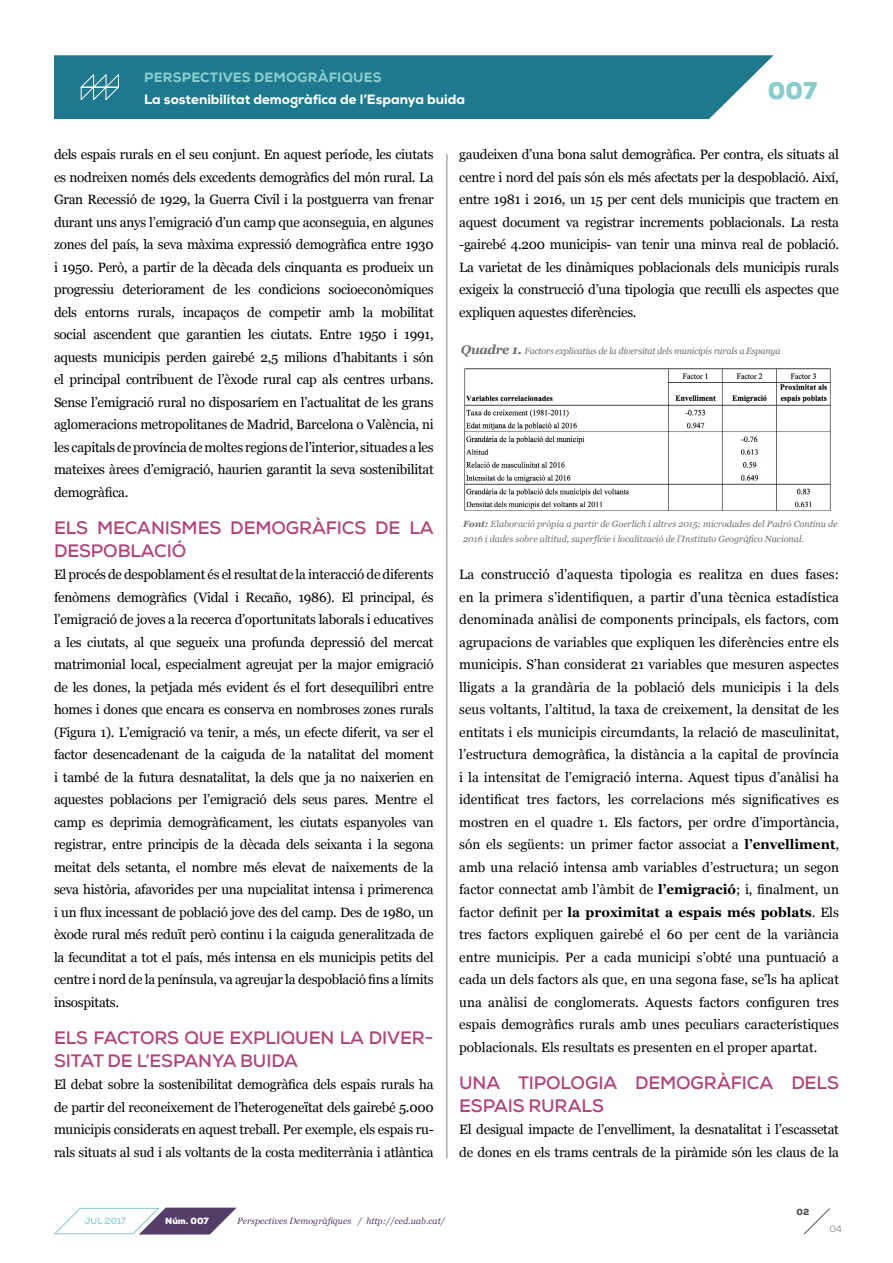
<style>
.page{position:relative;width:893px;height:1263px;background:#fff}
.page>*{position:absolute;margin:0;border:0;box-sizing:border-box;transform-origin:0 0}
.t1{font:900 24.15px "Nexa";color:#8cc}
.t2{font:700 18px/22.5px "Nexa";letter-spacing:-.005em;color:#b14279}
.t3{font:13.5px/22.5px "Georgia";letter-spacing:-.02em;color:#000;text-align:justify}
.t4{font:800 13.5px "Nexa";color:#fff}
.t5{font:800 13.5px "Nexa";letter-spacing:.015em;color:#8cc}
.t6{font:italic 9px/15px "Georgia";color:#706f6f}
.t7{font:italic 9px "Georgia";letter-spacing:-.025em;color:#706f6f}
.t8{font:italic 9px "Georgia";color:#543e69}
.t9{font:700 9px "Nexa";color:#8cc}
.t10{font:900 9px "Nexa";color:#fff}
.t11{font:900 9px "Nexa";color:#575756}
.t12{font:300 9px "Nexa";color:#575756}
.s1{font-weight:700;font-size:12.75px}
.s2{font-weight:700}
</style>
<div class="page">
<hr style="left:446px;top:154px;width:1px;height:1004px;background:#000">
<img style="left:464px;top:368px;width:367px;height:143px">
<div style="left:54px;top:55px;width:720px;height:64px;background:#1e798e"></div>
<svg style="left:79px;top:73px;width:41px;height:28px"></svg>
<svg style="left:53px;top:1207px;width:184px;height:28px"></svg>
<svg style="left:804px;top:1208px;width:26px;height:27px"></svg>
<p class="t5" style="left:144px;top:69px;width:239px">PERSPECTIVES DEMOGRÀFIQUES</p>
<p class="t4" style="left:144px;top:91px;width:322px">La sostenibilitat demogràfica de l’Espanya buida</p>
<h1 class="t1" style="left:768px;top:75px;width:51px">007</h1>
<p class="t3" style="left:54px;top:143px;width:381px">dels espais rurals en el seu conjunt. En aquest període, les ciutats es nodreixen només dels excedents demogràfics del món rural. La Gran Recessió de 1929, la Guerra Civil i la postguerra van frenar durant uns anys l’emigració d’un camp que aconseguia, en algunes zones del país, la seva màxima expressió demogràfica entre 1930 i 1950. Però, a partir de la dècada dels cinquanta es produeix un progressiu deteriorament de les condicions socioeconòmiques dels entorns rurals, incapaços de competir amb la mobilitat social ascendent que garantien les ciutats. Entre 1950 i 1991, aquests municipis perden gairebé 2,5 milions d’habitants i són el principal contribuent de l’èxode rural cap als centres urbans.<br>Sense l’emigració rural no disposaríem en l’actualitat de les grans aglomeracions metropolitanes de Madrid, Barcelona o València, ni les capitals de província de moltes regions de l’interior, situades a les mateixes àrees d’emigració, haurien garantit la seva sostenibilitat demogràfica.</p>
<h2 class="t2" style="left:54px;top:517px;width:381px">ELS MECANISMES DEMOGRÀFICS DE LA<br>DESPOBLACIÓ</h2>
<p class="t3" style="left:54px;top:563px;width:381px">El procés de despoblament és el resultat de la interacció de diferents fenòmens demogràfics (Vidal i Recaño, 1986). El principal, és l’emigració de joves a la recerca d’oportunitats laborals i educatives a les ciutats, al que segueix una profunda depressió del mercat matrimonial local, especialment agreujat per la major emigració de les dones, la petjada més evident és el fort desequilibri entre homes i dones que encara es conserva en nombroses zones rurals (Figura 1). L’emigració va tenir, a més, un efecte diferit, va ser el factor desencadenant de la caiguda de la natalitat del moment i també de la futura desnatalitat, la dels que ja no naixerien en aquestes poblacions per l’emigració dels seus pares. Mentre el camp es deprimia demogràficament, les ciutats espanyoles van registrar, entre principis de la dècada dels seixanta i la segona meitat dels setanta, el nombre més elevat de naixements de la seva història, afavorides per una nupcialitat intensa i primerenca i un flux incessant de població jove des del camp. Des de 1980, un èxode rural més reduït però continu i la caiguda generalitzada de la fecunditat a tot el país, més intensa en els municipis petits del centre i nord de la península, va agreujar la despoblació fins a límits insospitats.</p>
<h2 class="t2" style="left:54px;top:1027px;width:381px">ELS FACTORS QUE EXPLIQUEN LA DIVER-<br>SITAT DE L’ESPANYA BUIDA</h2>
<p class="t3" style="left:54px;top:1073px;width:381px">El debat sobre la sostenibilitat demogràfica dels espais rurals ha de partir del reconeixement de l’heterogeneïtat dels gairebé 5.000 municipis considerats en aquest treball. Per exemple, els espais ru&shy;rals situats al sud i als voltants de la costa mediterrània i atlàntica</p>
<p class="t3" style="left:459px;top:143px;width:381px">gaudeixen d’una bona salut demogràfica. Per contra, els situats al centre i nord del país són els més afectats per la despoblació. Així, entre 1981 i 2016, un 15 per cent dels municipis que tractem en aquest document va registrar increments poblacionals. La resta -gairebé 4.200 municipis- van tenir una minva real de població.<br>La varietat de les dinàmiques poblacionals dels municipis rurals exigeix la construcció d’una tipologia que reculli els aspectes que expliquen aquestes diferències.</p>
<p class="t7" style="left:461px;top:345px;width:321px"><span class="s1">Quadre 1.</span> Factors explicatius de la diversitat dels municipis rurals a Espanya</p>
<p class="t6" style="left:463px;top:516px;width:376px"><span class="s2">Font:</span> Elaboració pròpia a partir de Goerlich i altres 2015; microdades del Padró Continu de<br>2016 i dades sobre altitud, superfície i localització de l’Instituto Geográfico Nacional.</p>
<p class="t3" style="left:459px;top:563px;width:381px">La construcció d’aquesta tipologia es realitza en dues fases: en la primera s’identifiquen, a partir d’una tècnica estadística denominada anàlisi de components principals, els factors, com agrupacions de variables que expliquen les diferències entre els municipis. S’han considerat 21 variables que mesuren aspectes lligats a la grandària de la població dels municipis i la dels seus voltants, l’altitud, la taxa de creixement, la densitat de les entitats i els municipis circumdants, la relació de masculinitat, l’estructura demogràfica, la distància a la capital de província i la intensitat de l’emigració interna. Aquest tipus d’anàlisi ha identificat tres factors, les correlacions més significatives es mostren en el quadre 1. Els factors, per ordre d’importància, són els següents: un primer factor associat a <span class="s2">l’envelliment</span>, amb una relació intensa amb variables d’estructura; un segon factor connectat amb l’àmbit de <span class="s2">l’emigració</span>; i, finalment, un factor definit per <span class="s2">la proximitat a espais més poblats</span>. Els tres factors expliquen gairebé el 60 per cent de la variància entre municipis. Per a cada municipi s’obté una puntuació a cada un dels factors als que, en una segona fase, se’ls ha aplicat una anàlisi de conglomerats. Aquests factors configuren tres espais demogràfics rurals amb unes peculiars característiques poblacionals. Els resultats es presenten en el proper apartat.</p>
<h2 class="t2" style="left:459px;top:1072px;width:381px">UNA TIPOLOGIA DEMOGRÀFICA DELS<br>ESPAIS RURALS</h2>
<p class="t3" style="left:459px;top:1118px;width:381px">El desigual impacte de l’envelliment, la desnatalitat i l’escassetat de dones en els trams centrals de la piràmide són les claus de la</p>
<p class="t9" style="left:84px;top:1215px;width:43px">JUL 2017</p>
<p class="t10" style="left:165px;top:1215px;width:45px">Núm. 007</p>
<p class="t8" style="left:237px;top:1215px;width:209px">Perspectives Demogràfiques / http://ced.uab.cat/</p>
<p class="t11" style="left:797px;top:1206px;width:14px">02</p>
<p class="t12" style="left:830px;top:1223px;width:13px">04</p>
</div>
